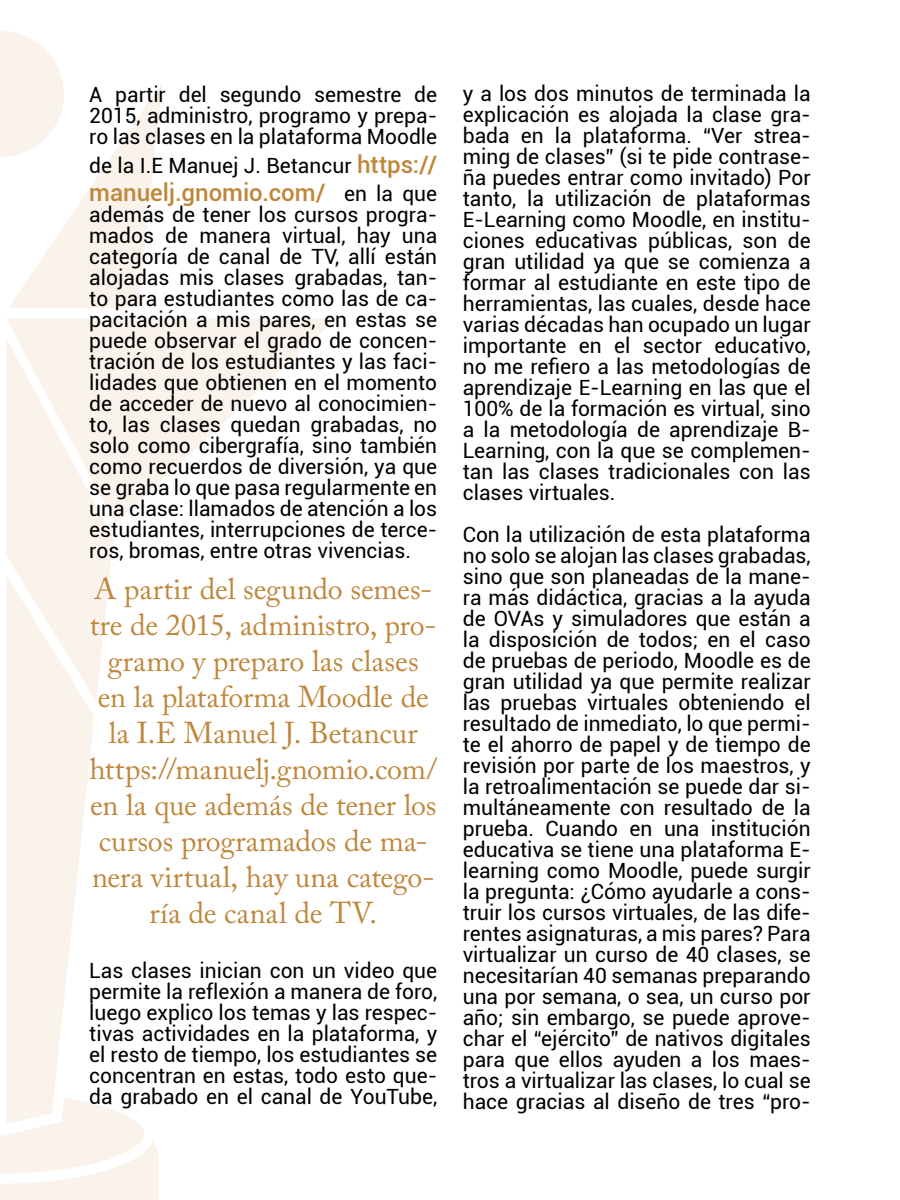
<style>
.page{position:relative;width:900px;height:1200px;background:#fff}
.page>*{position:absolute;margin:0;border:0;box-sizing:border-box;transform-origin:0 0}
.t1{font:30px/36px "Adobe Caslon Pro";letter-spacing:-.005em;color:#bf873c;text-align:center}
.t2{font:500 24px "Roboto";color:#bf873c}
.t3{font:21px/21px "Roboto";color:#000;text-align:justify}
.s1{font-weight:500;font-size:24px;color:#bf873c}
.s2{font-weight:400;font-size:21px;color:#000}
</style>
<div class="page">
<svg style="left:0;top:31px;width:335px;height:1169px"></svg>
<p class="t3" style="left:89px;top:83px;width:349px">A partir del segundo semestre de 2015, administro, programo y prepa&shy;ro las clases en la plataforma Moodle</p>
<p class="t3" style="left:89px;top:154px;width:349px">de la I.E Manuej J. Betancur <span class="s1">https://</span></p>
<p class="t2" style="left:89px;top:176px;width:349px">manuelj.gnomio.com/ <span class="s2">en la que</span></p>
<p class="t3" style="left:89px;top:204px;width:349px">además de tener los cursos progra&shy;mados de manera virtual, hay una categoría de canal de TV, allí están alojadas mis clases grabadas, tan&shy;to para estudiantes como las de ca&shy;pacitación a mis pares, en estas se puede observar el grado de concen&shy;tración de los estudiantes y las faci&shy;lidades que obtienen en el momento de acceder de nuevo al conocimien&shy;to, las clases quedan grabadas, no solo como cibergrafía, sino también como recuerdos de diversión, ya que se graba lo que pasa regularmente en una clase: llamados de atención a los estudiantes, interrupciones de terce&shy;ros, bromas, entre otras vivencias.</p>
<p class="t1" style="left:89px;top:571px;width:349px">A partir del segundo semes&shy;tre de 2015, administro, pro&shy;gramo y preparo las clases<br>en la plataforma Moodle de la I.E Manuel J. Betancur https://manuelj.gnomio.com/ en la que además de tener los cursos programados de ma&shy;nera virtual, hay una catego&shy;ría de canal de TV.</p>
<p class="t3" style="left:89px;top:960px;width:349px">Las clases inician con un video que permite la reflexión a manera de foro, luego explico los temas y las respec&shy;tivas actividades en la plataforma, y el resto de tiempo, los estudiantes se concentran en estas, todo esto que&shy;da grabado en el canal de YouTube,</p>
<p class="t3" style="left:463px;top:82px;width:349px">y a los dos minutos de terminada la explicación es alojada la clase gra&shy;bada en la plataforma. “Ver strea&shy;ming de clases” (si te pide contrase&shy;ña puedes entrar como invitado) Por tanto, la utilización de plataformas E-Learning como Moodle, en institu&shy;ciones educativas públicas, son de gran utilidad ya que se comienza a formar al estudiante en este tipo de herramientas, las cuales, desde hace varias décadas han ocupado un lugar importante en el sector educativo, no me refiero a las metodologías de aprendizaje E-Learning en las que el 100% de la formación es virtual, sino a la metodología de aprendizaje B-Learning, con la que se complemen&shy;tan las clases tradicionales con las clases virtuales.</p>
<p class="t3" style="left:463px;top:523px;width:349px">Con la utilización de esta plataforma no solo se alojan las clases grabadas, sino que son planeadas de la mane&shy;ra más didáctica, gracias a la ayuda de OVAs y simuladores que están a la disposición de todos; en el caso de pruebas de periodo, Moodle es de gran utilidad ya que permite realizar las pruebas virtuales obteniendo el resultado de inmediato, lo que permi&shy;te el ahorro de papel y de tiempo de revisión por parte de los maestros, y la retroalimentación se puede dar si&shy;multáneamente con resultado de la prueba. Cuando en una institución educativa se tiene una plataforma E&shy;learning como Moodle, puede surgir la pregunta: ¿Cómo ayudarle a cons&shy;truir los cursos virtuales, de las dife&shy;rentes asignaturas, a mis pares? Para virtualizar un curso de 40 clases, se necesitarían 40 semanas preparando una por semana, o sea, un curso por año; sin embargo, se puede aprove&shy;char el “ejército” de nativos digitales para que ellos ayuden a los maes&shy;tros a virtualizar las clases, lo cual se hace gracias al diseño de tres “pro-</p>
</div>
